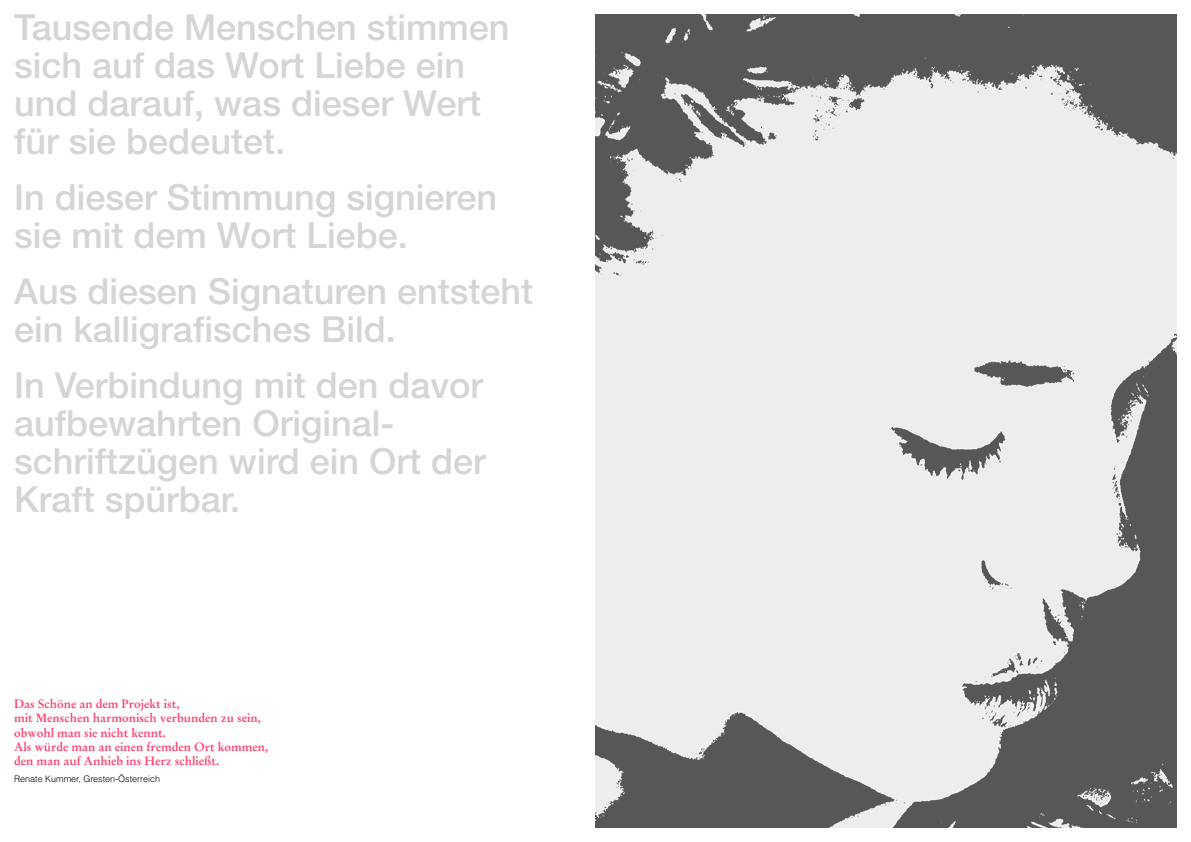
<style>
.page{position:relative;width:1191px;height:842px;background:#fff}
.page>*{position:absolute;margin:0;border:0;box-sizing:border-box;transform-origin:0 0}
.t1{font:500 36px/38px "Helvetica Neue LT Std";color:#d3d5d6}
.t2{font:700 12px/14.4px "Stempel Garamond";color:#ff426f}
.t3{font:300 9px "Helvetica LT Std";color:#000}
</style>
<div class="page">
<img style="left:595px;top:14px;width:581px;height:814px">
<p class="t1" style="left:14px;top:8px;width:497px">Tausende Menschen stimmen sich auf das Wort Liebe ein und darauf, was dieser Wert für sie bedeutet.</p>
<p class="t1" style="left:14px;top:178px;width:484px">In dieser Stimmung signieren sie mit dem Wort Liebe.</p>
<p class="t1" style="left:14px;top:272px;width:520px">Aus diesen Signaturen entsteht ein kalligrafisches Bild.</p>
<p class="t1" style="left:14px;top:366px;width:473px">In Verbindung mit den davor aufbewahrten Original&shy;schriftzügen wird ein Ort der<br>Kraft spürbar.</p>
<p class="t2" style="left:14px;top:696px;width:255px">Das Schöne an dem Projekt ist,<br>mit Menschen harmonisch verbunden zu sein, obwohl man sie nicht kennt.<br>Als würde man an einen fremden Ort kommen, den man auf Anhieb ins Herz schließt.</p>
<p class="t3" style="left:14px;top:773px;width:147px">Renate Kummer, Gresten-Österreich</p>
</div>
